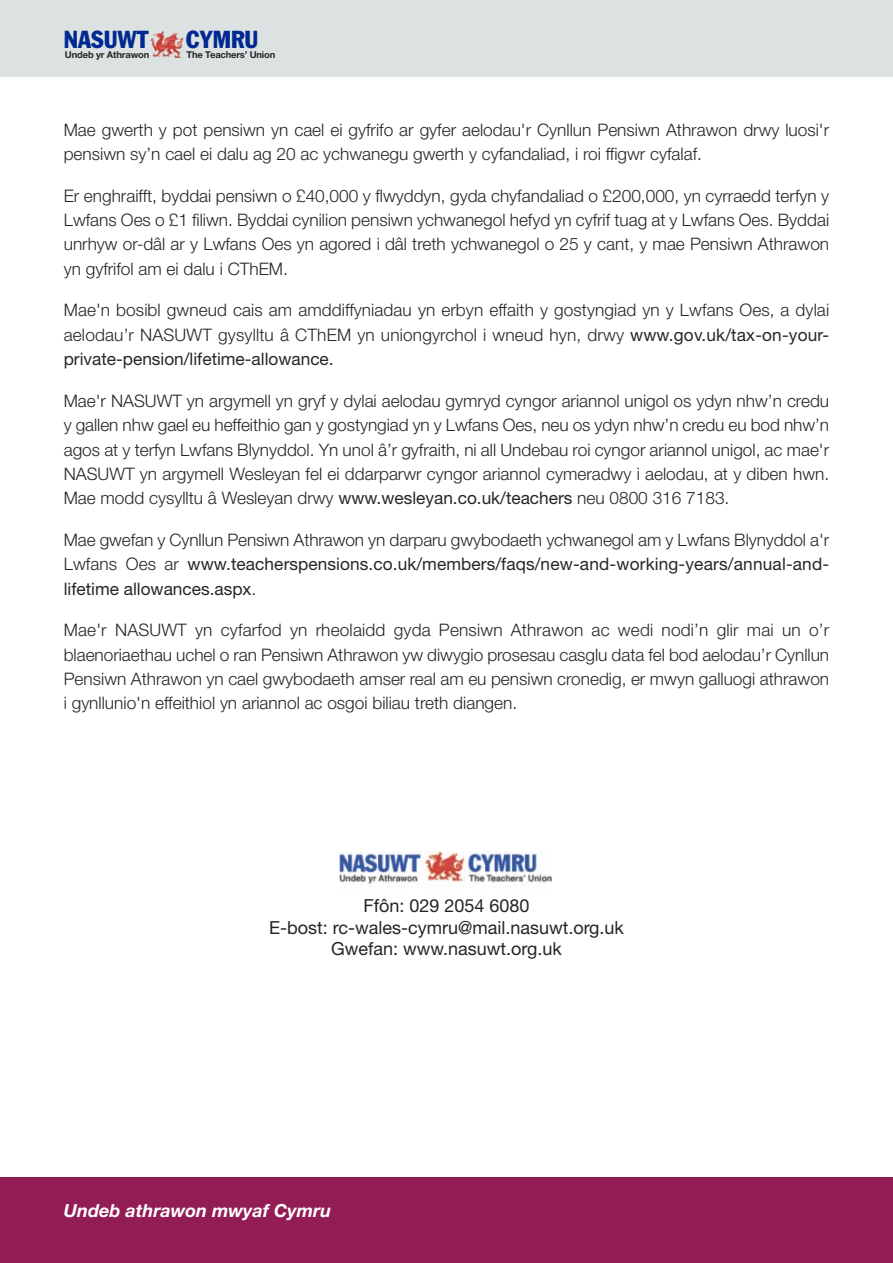
<style>
.page{position:relative;width:893px;height:1263px;background:#fff}
.page>*{position:absolute;margin:0;border:0;box-sizing:border-box;transform-origin:0 0}
.t1{font:condensed 24.15px "Franklin Gothic";color:#002991}
.t2{font:18px/21.6px "Helvetica Neue";color:#272526;text-align:center}
.t3{font:italic 700 18px "Helvetica Neue";color:#fff}
.t4{font:300 17.25px/24.5px "Helvetica Neue";color:#272526;text-align:justify}
.t5{font:17.25px/24.5px "Helvetica Neue";letter-spacing:.01em;color:#272526;text-align:justify}
.t6{font:700 9.45px "Helvetica Neue";letter-spacing:-.02em;color:#272526}
.s1{font-weight:400}
.s2{font-weight:300}
</style>
<div class="page">
<div style="left:0;top:0;width:893px;height:77px;background:#dce2e2"></div>
<img style="left:150px;top:31px;width:33px;height:27px">
<img style="left:339px;top:851px;width:212px;height:33px">
<div style="left:0;top:1178px;width:893px;height:85px;background:#921c54"></div>
<h2 class="t1" style="left:64px;top:31px;width:86px">NASUWT</h2>
<p class="t1" style="left:186px;top:31px;width:74px">CYMRU</p>
<h6 class="t6" style="left:65px;top:52px;width:86px">Undeb yr Athrawon</h6>
<h6 class="t6" style="left:187px;top:52px;width:90px">The Teachers’ Union</h6>
<p class="t4" style="left:64px;top:119px;width:767px">Mae gwerth y pot pensiwn yn cael ei gyfrifo ar gyfer aelodau'r Cynllun Pensiwn Athrawon drwy luosi'r pensiwn sy’n cael ei dalu ag 20 ac ychwanegu gwerth y cyfandaliad, i roi ffigwr cyfalaf.</p>
<p class="t4" style="left:64px;top:185px;width:767px">Er enghraifft, byddai pensiwn o £40,000 y flwyddyn, gyda chyfandaliad o £200,000, yn cyrraedd terfyn y Lwfans Oes o £1 filiwn. Byddai cynilion pensiwn ychwanegol hefyd yn cyfrif tuag at y Lwfans Oes. Byddai unrhyw or-dâl ar y Lwfans Oes yn agored i dâl treth ychwanegol o 25 y cant, y mae Pensiwn Athrawon yn gyfrifol am ei dalu i CThEM.</p>
<p class="t4" style="left:64px;top:300px;width:767px">Mae'n bosibl gwneud cais am amddiffyniadau yn erbyn effaith y gostyngiad yn y Lwfans Oes, a dylai aelodau’r NASUWT gysylltu â CThEM yn uniongyrchol i wneud hyn, drwy <span class="s1">www.gov.uk/tax-on-your&shy;private-pension/lifetime-allowance.</span></p>
<p class="t4" style="left:64px;top:390px;width:767px">Mae'r NASUWT yn argymell yn gryf y dylai aelodau gymryd cyngor ariannol unigol os ydyn nhw’n credu y gallen nhw gael eu heffeithio gan y gostyngiad yn y Lwfans Oes, neu os ydyn nhw’n credu eu bod nhw’n agos at y terfyn Lwfans Blynyddol. Yn unol â’r gyfraith, ni all Undebau roi cyngor ariannol unigol, ac mae'r NASUWT yn argymell Wesleyan fel ei ddarparwr cyngor ariannol cymeradwy i aelodau, at y diben hwn.<br>Mae modd cysylltu â Wesleyan drwy <span class="s1">www.wesleyan.co.uk/teachers</span> neu 0800 316 7183.</p>
<p class="t5" style="left:64px;top:529px;width:767px"><span class="s2">Mae gwefan y Cynllun Pensiwn Athrawon yn darparu gwybodaeth ychwanegol am y Lwfans Blynyddol a'r Lwfans Oes ar</span> www.teacherspensions.co.uk/members/faqs/new-and-working-years/annual-and&shy;lifetime allowances.aspx<span class="s2">.</span></p>
<p class="t4" style="left:64px;top:619px;width:767px">Mae'r NASUWT yn cyfarfod yn rheolaidd gyda Pensiwn Athrawon ac wedi nodi’n glir mai un o’r blaenoriaethau uchel o ran Pensiwn Athrawon yw diwygio prosesau casglu data fel bod aelodau’r Cynllun Pensiwn Athrawon yn cael gwybodaeth amser real am eu pensiwn cronedig, er mwyn galluogi athrawon i gynllunio'n effeithiol yn ariannol ac osgoi biliau treth diangen.</p>
<p class="t2" style="left:269px;top:897px;width:356px">Ffôn: 029 2054 6080<br>E-bost: rc-wales-cymru@mail.nasuwt.org.uk<br>Gwefan: www.nasuwt.org.uk</p>
<p class="t3" style="left:64px;top:1200px;width:269px">Undeb athrawon mwyaf Cymru</p>
</div>
